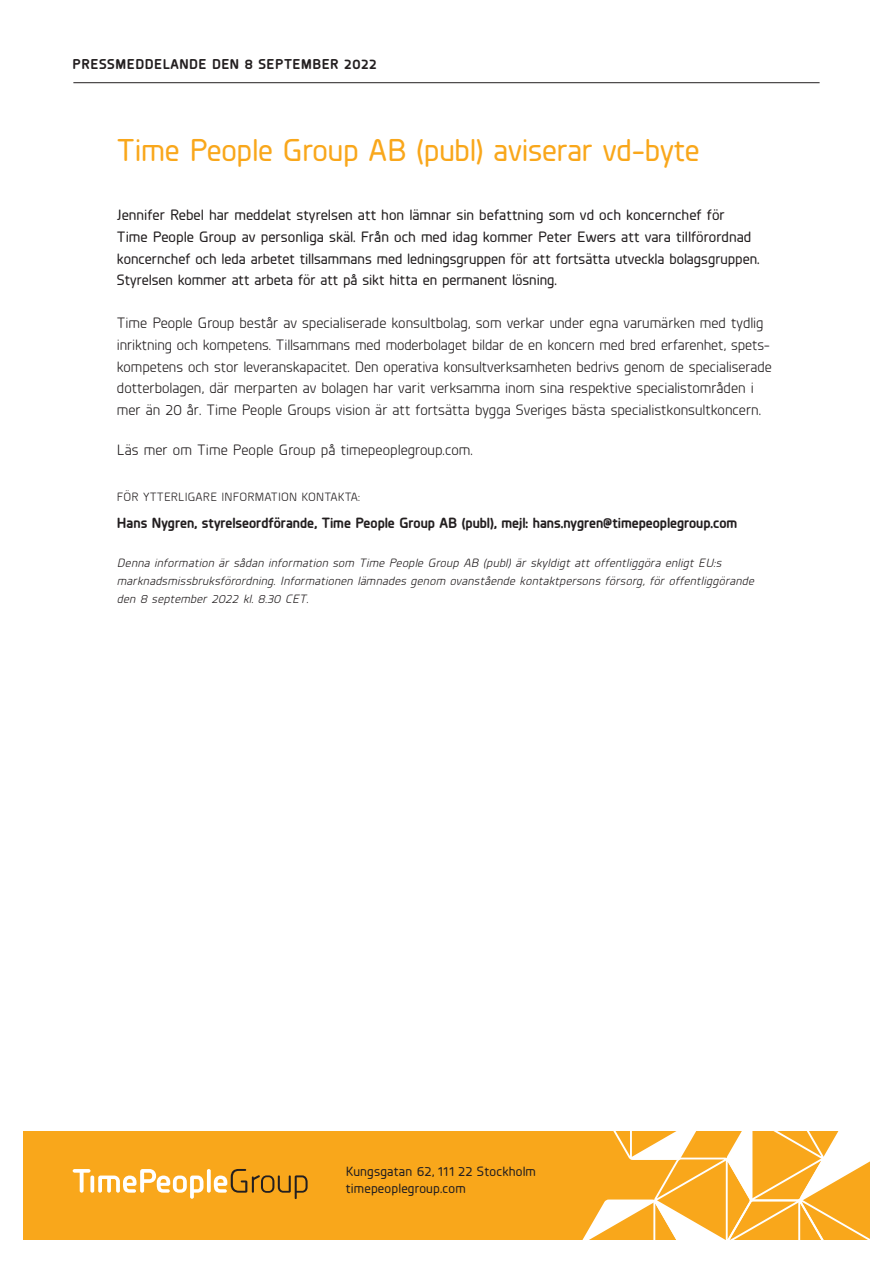
<style>
.page{position:relative;width:893px;height:1263px;background:#fff}
.page>*{position:absolute;margin:0;border:0;box-sizing:border-box;transform-origin:0 0}
.Brödtext{font:500 31.5px "Planer";letter-spacing:-.005em;color:#f9a71b}
.Brödtext-2{font:15px/21.8px "Planer";color:#231f20}
.Brödtext-3{font:500 15px/21.8px "Planer";color:#231f20}
.Brödtext-4{font:700 14.85px "Planer";color:#231f20}
.HUVUDRUBRIK___R1{font:700 14.25px "Planer";letter-spacing:.04em;color:#231f20}
.t1{font:500 13.5px/16.2px "Planer";letter-spacing:.015em;color:#231f20}
.Brödtext-5{font:italic 12px/18px "Planer";letter-spacing:.02em;color:#231f20}
.Brödtext-6{font:12px "Planer";letter-spacing:.015em;color:#231f20}
</style>
<div class="page">
<div style="left:23px;top:1131px;width:847px;height:108px;background:#f9a71b"></div>
<svg style="left:581px;top:1131px;width:289px;height:109px"></svg>
<svg style="left:73px;top:1169px;width:18px;height:24px"></svg>
<svg style="left:90px;top:1175px;width:4px;height:18px"></svg>
<svg style="left:98px;top:1169px;width:105px;height:30px"></svg>
<svg style="left:207px;top:1169px;width:4px;height:24px"></svg>
<svg style="left:214px;top:1169px;width:94px;height:30px"></svg>
<hr style="left:73px;top:82px;width:747px;height:1px;background:#231f20">
<p class="HUVUDRUBRIK___R1" style="left:73px;top:54px;width:306px">PRESSMEDDELANDE DEN 8 SEPTEMBER 2022</p>
<p class="Brödtext" style="left:117px;top:128px;width:584px">Time People Group AB (publ) aviserar vd-byte</p>
<p class="Brödtext-3" style="left:117px;top:203px;width:644px">Jennifer Rebel har meddelat styrelsen att hon lämnar sin befattning som vd och koncernchef för<br>Time People Group av personliga skäl. Från och med idag kommer Peter Ewers att vara tillförordnad koncernchef och leda arbetet tillsammans med ledningsgruppen för att fortsätta utveckla bolagsgruppen.<br>Styrelsen kommer att arbeta för att på sikt hitta en permanent lösning.</p>
<p class="Brödtext-2" style="left:117px;top:311px;width:656px">Time People Group består av specialiserade konsultbolag, som verkar under egna varumärken med tydlig inriktning och kompetens. Tillsammans med moderbolaget bildar de en koncern med bred erfarenhet, spets&shy;kompetens och stor leveranskapacitet. Den operativa konsultverksamheten bedrivs genom de specialiserade dotterbolagen, där merparten av bolagen har varit verksamma inom sina respektive specialistområden i mer än 20 år. Time People Groups vision är att fortsätta bygga Sveriges bästa specialistkonsultkoncern.</p>
<p class="Brödtext-2" style="left:117px;top:438px;width:357px">Läs mer om Time People Group på timepeoplegroup.com.</p>
<p class="Brödtext-6" style="left:117px;top:489px;width:244px">FÖR YTTERLIGARE INFORMATION KONTAKTA:</p>
<p class="Brödtext-4" style="left:117px;top:512px;width:622px">Hans Nygren, styrelseordförande, Time People Group AB (publ), mejl: hans.nygren@timepeoplegroup.com</p>
<p class="Brödtext-5" style="left:117px;top:554px;width:638px">Denna information är sådan information som Time People Group AB (publ) är skyldigt att offentliggöra enligt EU:s marknadsmissbruksförordning. Informationen lämnades genom ovanstående kontaktpersons försorg, för offentliggörande den 8 september 2022 kl. 8.30 CET.</p>
<p class="t1" style="left:346px;top:1163px;width:192px">Kungsgatan 62, 111 22 Stockholm timepeoplegroup.com</p>
</div>
